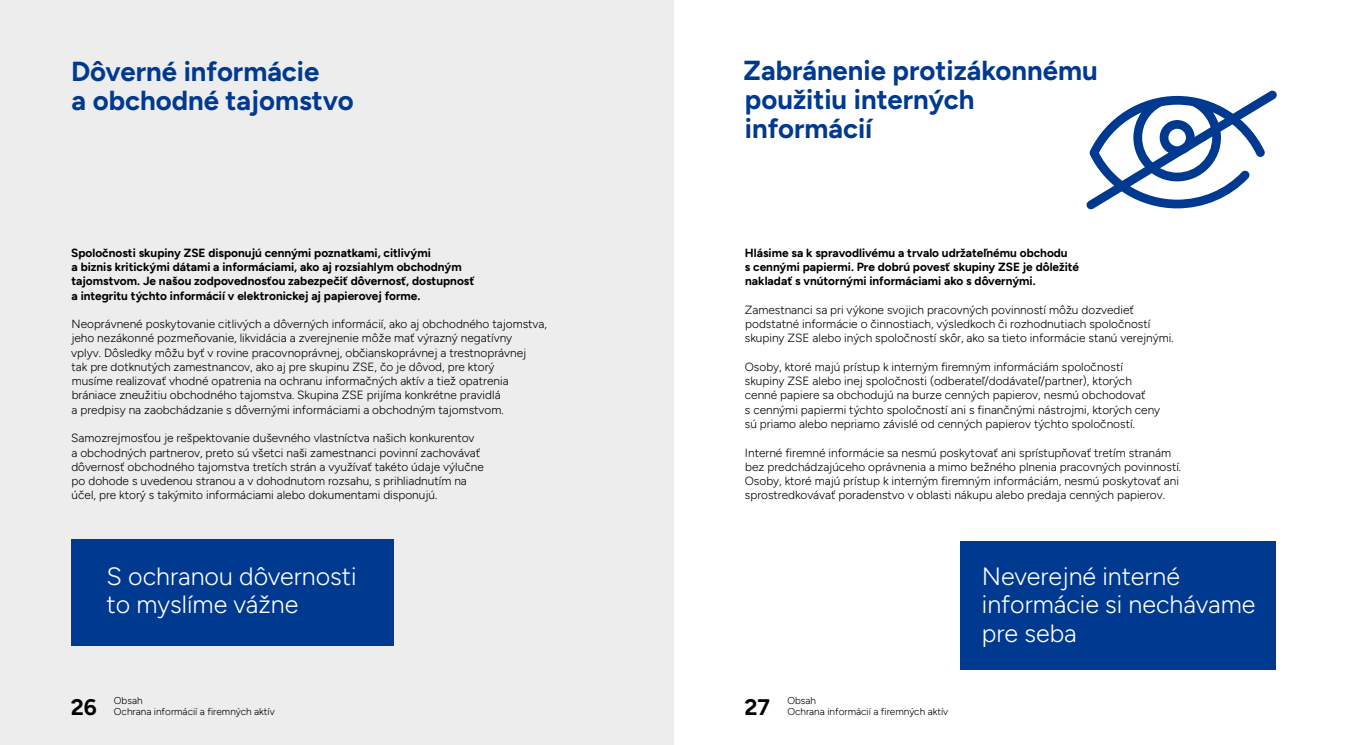
<style>
.page{position:relative;width:1347px;height:745px;background:#fff}
.page>*{position:absolute;margin:0;border:0;box-sizing:border-box;transform-origin:0 0}
.t1{font:300 27.5px/28.5px "Figtree";color:#003990}
.t2{font:300 25px/28.5px "Figtree";color:#fff}
.t3{font:300 22.5px "Figtree";color:#000}
.t4{font:300 11.88px/14.2px "Figtree";color:#000}
.t5{font:300 10px/11.2px "Figtree";color:#000}
</style>
<div class="page">
<div style="left:0;top:0;width:673px;height:744px;background:#ededed"></div>
<svg style="left:1086px;top:90px;width:191px;height:120px"></svg>
<div style="left:71px;top:539px;width:322px;height:106px;background:#003990"></div>
<div style="left:960px;top:541px;width:316px;height:128px;background:#003990"></div>
<h1 class="t1" style="left:71px;top:57px;width:284px">Dôverné informácie<br>a obchodné tajomstvo</h1>
<p class="t4" style="left:71px;top:245px;width:405px">Spoločnosti skupiny ZSE disponujú cennými poznatkami, citlivými<br>a biznis kritickými dátami a informáciami, ako aj rozsiahlym obchodným tajomstvom. Je našou zodpovednosťou zabezpečiť dôvernosť, dostupnosť a integritu týchto informácií v elektronickej aj papierovej forme.</p>
<p class="t4" style="left:71px;top:317px;width:477px">Neoprávnené poskytovanie citlivých a dôverných informácií, ako aj obchodného tajomstva, jeho nezákonné pozmeňovanie, likvidácia a zverejnenie môže mať výrazný negatívny<br>vplyv. Dôsledky môžu byť v rovine pracovnoprávnej, občianskoprávnej a trestnoprávnej<br>tak pre dotknutých zamestnancov, ako aj pre skupinu ZSE, čo je dôvod, pre ktorý<br>musíme realizovať vhodné opatrenia na ochranu informačných aktív a tiež opatrenia brániace zneužitiu obchodného tajomstva. Skupina ZSE prijíma konkrétne pravidlá<br>a predpisy na zaobchádzanie s dôvernými informáciami a obchodným tajomstvom.</p>
<p class="t4" style="left:71px;top:431px;width:414px">Samozrejmosťou je rešpektovanie duševného vlastníctva našich konkurentov<br>a obchodných partnerov, preto sú všetci naši zamestnanci povinní zachovávať dôvernosť obchodného tajomstva tretích strán a využívať takéto údaje výlučne po dohode s uvedenou stranou a v dohodnutom rozsahu, s prihliadnutím na účel, pre ktorý s takýmito informáciami alebo dokumentami disponujú.</p>
<h1 class="t1" style="left:743px;top:57px;width:355px">Zabránenie protizákonnému použitiu interných informácií</h1>
<p class="t4" style="left:745px;top:245px;width:336px">Hlásime sa k spravodlivému a trvalo udržateľnému obchodu<br>s cennými papiermi. Pre dobrú povesť skupiny ZSE je dôležité nakladať s vnútornými informáciami ako s dôvernými.</p>
<p class="t4" style="left:744px;top:302px;width:430px">Zamestnanci sa pri výkone svojich pracovných povinností môžu dozvedieť podstatné informácie o činnostiach, výsledkoch či rozhodnutiach spoločností skupiny ZSE alebo iných spoločností skôr, ako sa tieto informácie stanú verejnými.</p>
<p class="t4" style="left:744px;top:359px;width:417px">Osoby, ktoré majú prístup k interným firemným informáciám spoločností skupiny ZSE alebo inej spoločnosti (odberateľ/dodávateľ/partner), ktorých cenné papiere sa obchodujú na burze cenných papierov, nesmú obchodovať<br>s cennými papiermi týchto spoločností ani s finančnými nástrojmi, ktorých ceny sú priamo alebo nepriamo závislé od cenných papierov týchto spoločností.</p>
<p class="t4" style="left:744px;top:445px;width:438px">Interné firemné informácie sa nesmú poskytovať ani sprístupňovať tretím stranám bez predchádzajúceho oprávnenia a mimo bežného plnenia pracovných povinností.<br>Osoby, ktoré majú prístup k interným firemným informáciám, nesmú poskytovať ani sprostredkovávať poradenstvo v oblasti nákupu alebo predaja cenných papierov.</p>
<h2 class="t2" style="left:107px;top:561px;width:251px">S ochranou dôvernosti to myslíme vážne</h2>
<h2 class="t2" style="left:981px;top:561px;width:275px">Neverejné interné informácie si nechávame pre seba</h2>
<p class="t5" style="left:114px;top:694px;width:162px">Obsah<br>Ochrana informácií a firemných aktív</p>
<p class="t5" style="left:787px;top:694px;width:162px">Obsah<br>Ochrana informácií a firemných aktív</p>
<h3 class="t3" style="left:71px;top:694px;width:28px">26</h3>
<h3 class="t3" style="left:744px;top:694px;width:27px">27</h3>
</div>
